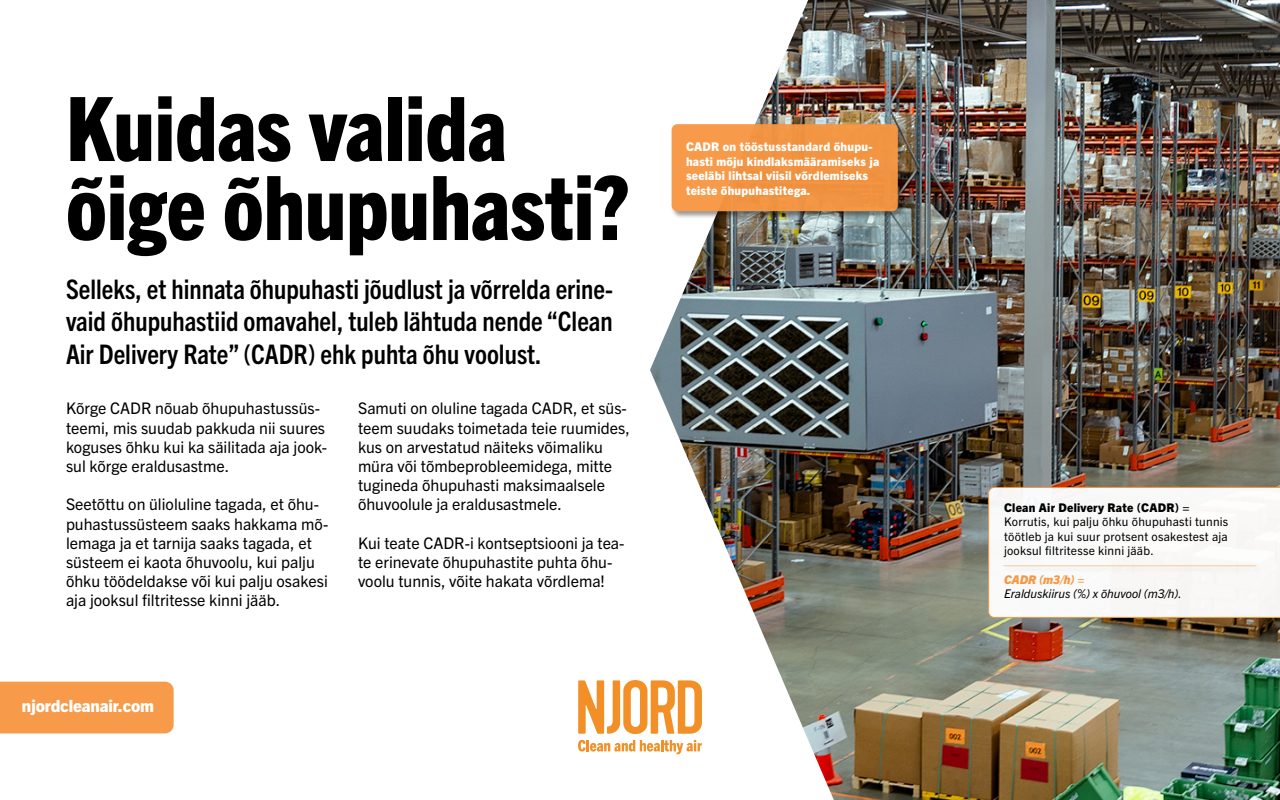
<style>
.page{position:relative;width:1280px;height:800px;background:#fff}
.page>*{position:absolute;margin:0;border:0;box-sizing:border-box;transform-origin:0 0}
.t1{font:800 condensed 89px/79px "Trade Gothic Next LT Pro";color:#000}
.t2{font:700 condensed 27px/32.4px "Trade Gothic Next LT Pro";color:#000;text-align:justify}
.t3{font:800 16.9px "Trade Gothic Next LT Pro";letter-spacing:-.01em;color:#fff}
.t4{font:16px/19.2px "Trade Gothic Next LT Pro";color:#000}
.t5{font:800 12px/14.4px "Trade Gothic Next LT Pro";letter-spacing:.02em;color:#fff}
.t6{font:12px/14.4px "Trade Gothic Next LT Pro";letter-spacing:.02em;color:#000;text-align:justify}
.t7{font:italic 12px "Trade Gothic Next LT Pro";color:#000}
.t8{font:800 12px "Trade Gothic Next LT Pro";letter-spacing:.02em;color:#000}
.t9{font:italic 800 12px "Trade Gothic Next LT Pro";color:#f79641}
</style>
<div class="page">
<img style="left:650px;top:0;width:630px;height:800px">
<svg style="left:578px;top:680px;width:124px;height:54px"></svg>
<svg style="left:578px;top:740px;width:124px;height:14px"></svg>
<svg style="left:988px;top:487px;width:292px;height:131px"></svg>
<div style="left:1003px;top:565px;width:261px;height:9px;background:#f6f5f4"></div>
<hr style="left:1003px;top:566px;width:253px;height:1px;background:#f79641">
<div style="left:671px;top:124px;width:235px;height:95px;background:#000;opacity:.42"></div>
<div style="left:672px;top:124px;width:226px;height:87px;background:#f79641;border-radius:6px"></div>
<div style="left:0;top:682px;width:174px;height:51px;background:#f79a49"></div>
<p class="t1" style="left:66px;top:84px;width:565px">Kuidas valida õige õhupuhasti?</p>
<p class="t2" style="left:66px;top:271px;width:548px">Selleks, et hinnata õhupuhasti jõudlust ja võrrelda erine&shy;vaid õhupuhastiid omavahel, tuleb lähtuda nende “Clean Air Delivery Rate” (CADR) ehk puhta õhu voolust.</p>
<p class="t4" style="left:66px;top:398px;width:263px">Kõrge CADR nõuab õhupuhastussüs&shy;teemi, mis suudab pakkuda nii suures koguses õhku kui ka säilitada aja jook&shy;sul kõrge eraldusastme.</p>
<p class="t4" style="left:66px;top:494px;width:264px">Seetõttu on ülioluline tagada, et õhu&shy;puhastussüsteem saaks hakkama mõ&shy;lemaga ja et tarnija saaks tagada, et süsteem ei kaota õhuvoolu, kui palju õhku töödeldakse või kui palju osakesi aja jooksul filtritesse kinni jääb.</p>
<p class="t8" style="left:1004px;top:499px;width:187px">Clean Air Delivery Rate (CADR) =</p>
<p class="t5" style="left:686px;top:139px;width:195px">CADR on tööstusstandard õhupu&shy;hasti mõju kindlaksmääramiseks ja seeläbi lihtsal viisil võrdlemiseks teiste õhupuhastitega.</p>
<p class="t4" style="left:358px;top:398px;width:273px">Samuti on oluline tagada CADR, et süs&shy;teem suudaks toimetada teie ruumides, kus on arvestatud näiteks võimaliku müra või tõmbeprobleemidega, mitte tugineda õhupuhasti maksimaalsele õhuvoolule ja eraldusastmele.</p>
<p class="t4" style="left:358px;top:532px;width:268px">Kui teate CADR-i kontseptsiooni ja tea&shy;te erinevate õhupuhastite puhta õhu&shy;voolu tunnis, võite hakata võrdlema!</p>
<p class="t6" style="left:1004px;top:514px;width:226px">Korrutis, kui palju õhku õhupuhasti tunnis töötleb ja kui suur protsent osakestest aja jooksul filtritesse kinni jääb.</p>
<p class="t9" style="left:1004px;top:571px;width:82px">CADR (m3/h) =</p>
<p class="t7" style="left:1004px;top:586px;width:179px">Eralduskiirus (%) x õhuvool (m3/h).</p>
<p class="t3" style="left:22px;top:694px;width:133px">njordcleanair.com</p>
</div>
